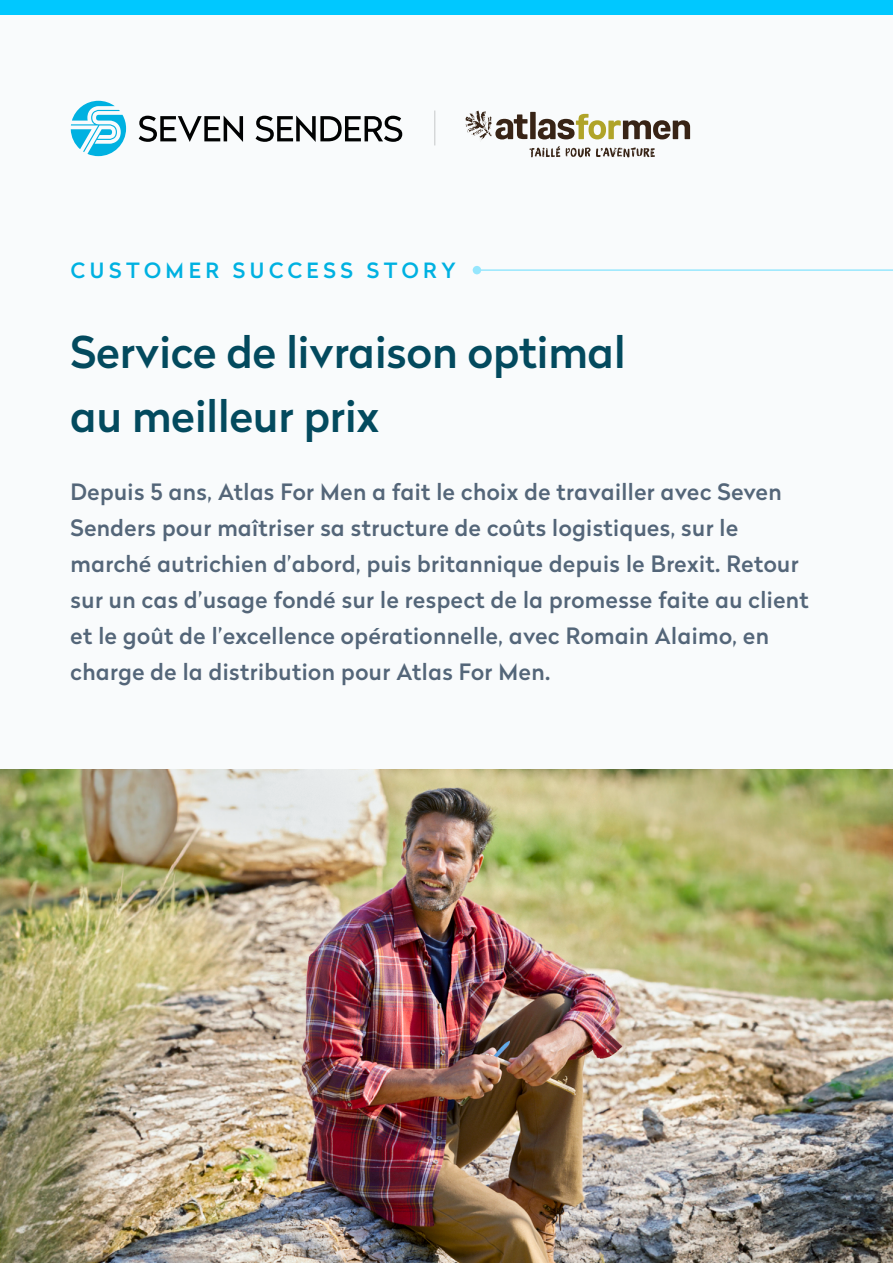
<style>
.page{position:relative;width:893px;height:1263px;background:#f4f8fa}
.page>*{position:absolute;margin:0;border:0;box-sizing:border-box;transform-origin:0 0}
.t1{font:500 43.5px/64.5px "Radikal";color:#034a5e}
.t2{font:500 22.5px/36px "Radikal";letter-spacing:.02em;color:#546679}
.t3{font:500 21px "Radikal";letter-spacing:.22em;color:#00b1e1}
</style>
<div class="page">
<svg style="left:139px;top:116px;width:104px;height:26px"></svg>
<svg style="left:256px;top:116px;width:146px;height:26px"></svg>
<svg style="left:71px;top:101px;width:55px;height:55px"></svg>
<svg style="left:465px;top:111px;width:225px;height:46px"></svg>
<hr style="left:434px;top:111px;width:1px;height:34px;background:#000">
<div style="left:473px;top:266px;width:8px;height:8px;background:#96e6fd;border-radius:50%"></div>
<hr style="left:477px;top:269px;width:416px;height:2px;background:#00c8ff">
<div style="left:0;top:0;width:893px;height:15px;background:#00c8ff"></div>
<img style="left:0;top:770px;width:893px;height:493px">
<p class="t3" style="left:71px;top:257px;width:386px">CUSTOMER SUCCESS STORY</p>
<h1 class="t1" style="left:71px;top:319px;width:557px">Service de livraison optimal au meilleur prix</h1>
<p class="t2" style="left:71px;top:474px;width:740px">Depuis 5 ans, Atlas For Men a fait le choix de travailler avec Seven Senders pour maîtriser sa structure de coûts logistiques, sur le marché autrichien d’abord, puis britannique depuis le Brexit. Retour sur un cas d’usage fondé sur le respect de la promesse faite au client et le goût de l’excellence opérationnelle, avec Romain Alaimo, en charge de la distribution pour Atlas For Men.</p>
</div>
